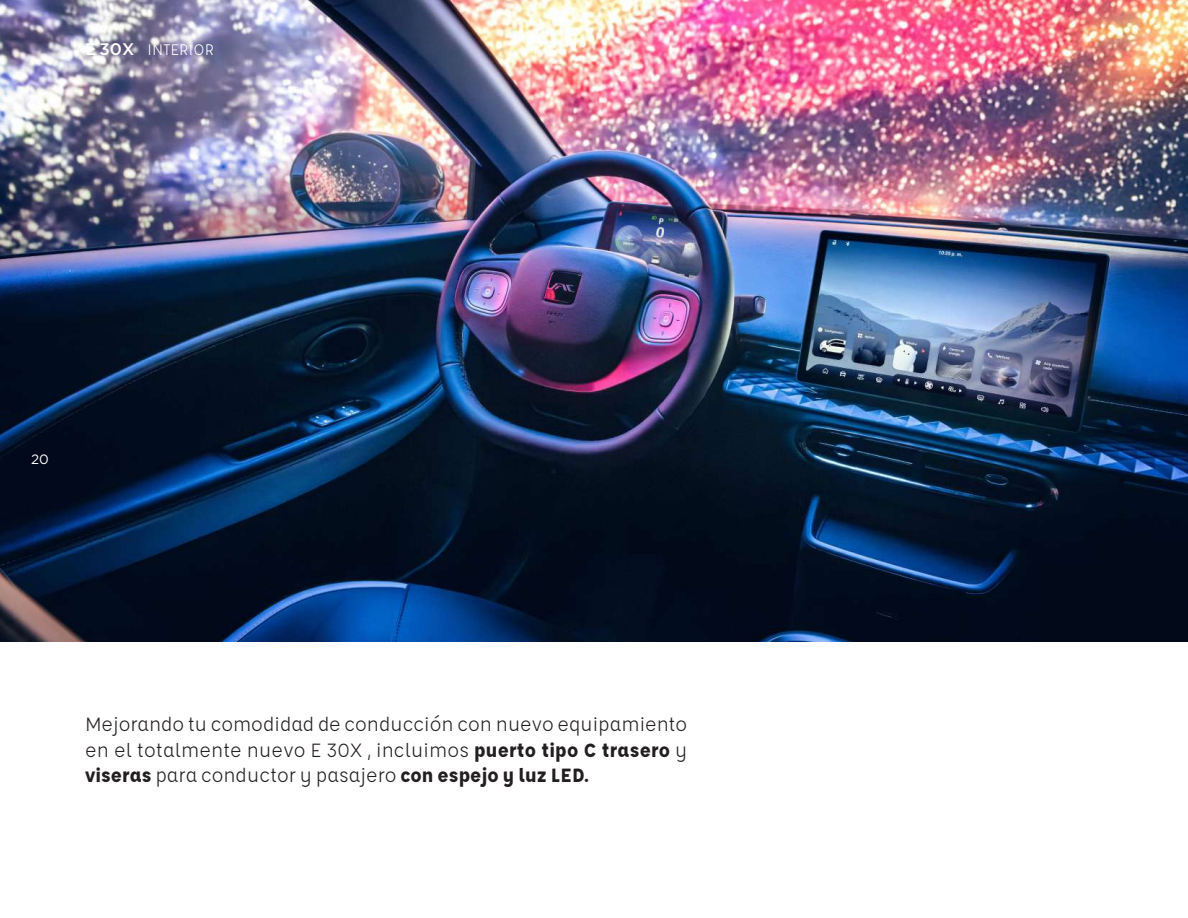
<style>
.page{position:relative;width:1188px;height:918px;background:#fff}
.page>*{position:absolute;margin:0;border:0;box-sizing:border-box;transform-origin:0 0}
.t1{font:21px/25.5px "Affogato";letter-spacing:.005em;color:#231f20;text-align:justify}
.t2{font:16.8px "Affogato";color:#fff}
.t3{font:500 16.8px "Gotham";color:#fff}
.t4{font:13.5px "Gotham";color:#fff}
.s1{font-weight:700}
</style>
<div class="page">
<img style="left:0;top:0;width:1188px;height:642px">
<p class="t3" style="left:85px;top:38px;width:51px">E 30X</p>
<p class="t2" style="left:147px;top:39px;width:68px">INTERIOR</p>
<p class="t4" style="left:31px;top:451px;width:19px">20</p>
<p class="t1" style="left:85px;top:712px;width:604px">Mejorando tu comodidad de conducción con nuevo equipamiento en el totalmente nuevo E 30X , incluimos <span class="s1">puerto tipo C trasero</span> y <span class="s1">viseras</span> para conductor y pasajero <span class="s1">con espejo y luz LED.</span></p>
</div>
